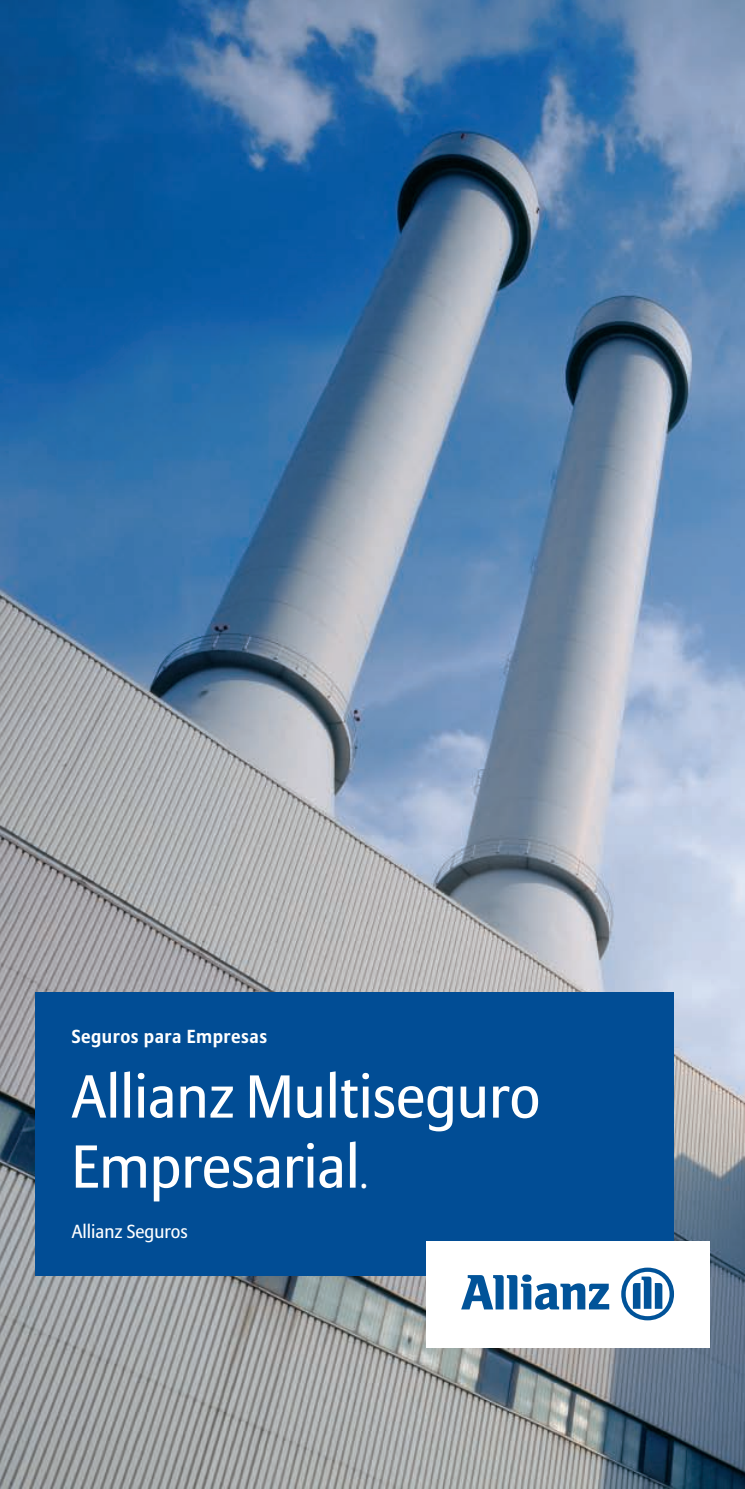
<style>
.page{position:relative;width:745px;height:1489px;background:#fff}
.page>*{position:absolute;margin:0;border:0;box-sizing:border-box;transform-origin:0 0}
.t1{font:60px/70px "Allianz Sans";color:#fff}
.t2{font:700 18.75px "Allianz Sans";letter-spacing:.03em;color:#fff}
.t3{font:18.75px "Allianz Sans";color:#fff}
.s1{font-size:35px}
</style>
<div class="page">
<img style="left:0;top:0;width:744px;height:1488px">
<div style="left:35px;top:992px;width:638px;height:284px;background:#014d95"></div>
<div style="left:425px;top:1240px;width:284px;height:106px;background:#fff"></div>
<svg style="left:461px;top:1274px;width:148px;height:35px"></svg>
<svg style="left:621px;top:1267px;width:52px;height:53px"></svg>
<p class="t2" style="left:72px;top:1025px;width:197px">Seguros para Empresas</p>
<p class="t1" style="left:72px;top:1061px;width:470px">Allianz Multiseguro<br>Empresarial<span class="s1">.</span></p>
<p class="t3" style="left:72px;top:1220px;width:118px">Allianz Seguros</p>
</div>
